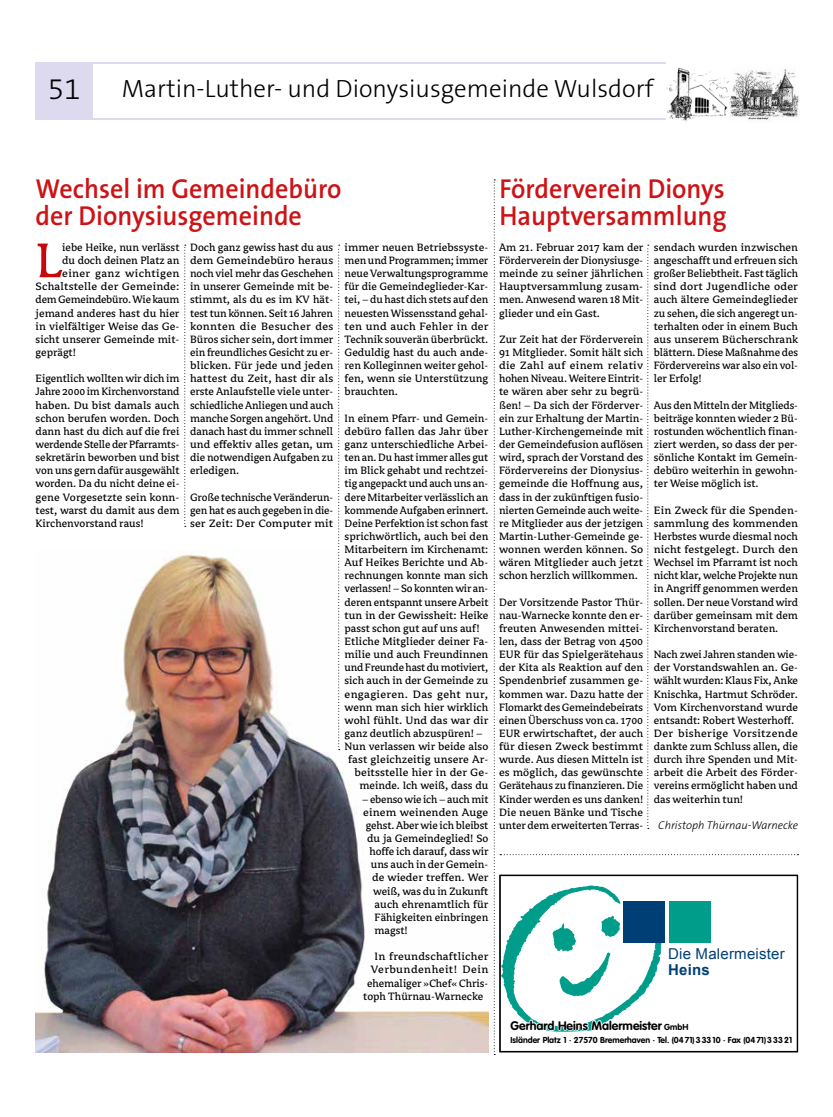
<style>
.page{position:relative;width:833px;height:1117px;background:#fff}
.page>*{position:absolute;margin:0;border:0;box-sizing:border-box;transform-origin:0 0}
.t1{font:54.12px "Avance";color:#c9070a}
.t2{font:300 30px "The Sans B3";color:#000}
.t3{font:600 27.5px/26.2px "The Sans B6";color:#cd1316;scale:.95 1}
.t4{font:300 25px "The Sans B3";color:#000}
.t5{font:15px "Arial";letter-spacing:.015em;color:#003f76}
.t6{font:700 15px "Arial";letter-spacing:.015em;color:#003f76}
.t7{font:700 12.25px "VAG Rounded";color:#000}
.t8{font:11.88px/13.1px "Avance";color:#000;text-align:justify}
.t9{font:11.88px/13.1px "Avance";color:#000;text-align:justify;scale:1.04 1}
.t10{font:11.88px "Avance";color:#000;scale:1.05 1}
.t11{font:11.88px "Avance";letter-spacing:.025em;color:#000;scale:1.05 1}
.t12{font:11.88px "Avance";letter-spacing:.03em;color:#000;scale:1.05 1}
.t13{font:11.88px "Avance";letter-spacing:.035em;color:#000;scale:1.05 1}
.t14{font:italic 300 11.25px "The Sans B3";color:#000}
.t15{font:700 8.5px "VAG Rounded";color:#000}
.s1{font-size:8.5px}
</style>
<div class="page">
<img style="left:35px;top:550px;width:453px;height:501px">
<svg style="left:338px;top:244px;width:2px;height:506px"></svg>
<svg style="left:184px;top:244px;width:2px;height:282px"></svg>
<svg style="left:494px;top:179px;width:304px;height:874px"></svg>
<div style="left:499px;top:874px;width:299px;height:177px;border:1px solid #000"></div>
<img style="left:666px;top:68px;width:64px;height:54px">
<img style="left:730px;top:69px;width:69px;height:51px">
<div style="left:35px;top:62px;width:58px;height:57px;background:#ddd9ee"></div>
<hr style="left:35px;top:62px;width:631px;height:2px;background:#ddd9ee">
<hr style="left:35px;top:118px;width:631px;height:1px;background:#ddd9ee">
<h2 class="t2" style="left:48px;top:74px;width:35px">51</h2>
<h3 class="t4" style="left:122px;top:76px;width:533px">Martin-Luther- und Dionysiusgemeinde Wulsdorf</h3>
<h3 class="t3" style="left:36px;top:177px;width:323px">Wechsel im Gemeindebüro der Dionysiusgemeinde</h3>
<h1 class="t1" style="left:36px;top:233px;width:28px">L</h1>
<p class="t8" style="left:62px;top:241px;width:119px">iebe Heike, nun verlässt</p>
<p class="t8" style="left:190px;top:241px;width:145px">Doch ganz gewiss hast du aus dem Gemeindebüro heraus noch viel mehr das Geschehen in unserer Gemeinde mit be&shy;stimmt, als du es im KV hät&shy;test tun können. Seit 16 Jahren konnten die Besucher des Büros sicher sein, dort immer ein freundliches Gesicht zu er&shy;blicken. Für jede und jeden hattest du Zeit, hast dir als erste Anlaufstelle viele unter&shy;schiedliche Anliegen und auch manche Sorgen angehört. Und danach hast du immer schnell und effektiv alles getan, um die notwendigen Aufgaben zu erledigen.</p>
<p class="t8" style="left:190px;top:490px;width:145px">Große technische Veränderun&shy;gen hat es auch gegeben in die&shy;ser Zeit: Der Computer mit</p>
<p class="t8" style="left:344px;top:241px;width:145px">immer neuen Betriebssyste&shy;men und Programmen; immer neue Verwaltungsprogramme für die Gemeindeglieder-Kar&shy;tei, – du hast dich stets auf den neuesten Wissensstand gehal&shy;ten und auch Fehler in der Technik souverän überbrückt.<br>Geduldig hast du auch ande&shy;ren Kolleginnen weiter gehol&shy;fen, wenn sie Unterstützung brauchten.</p>
<p class="t8" style="left:344px;top:411px;width:145px">In einem Pfarr- und Gemein-</p>
<p class="t10" style="left:344px;top:425px;width:138px">debüro fallen das Jahr über</p>
<p class="t8" style="left:344px;top:438px;width:145px">ganz unterschiedliche Arbei-</p>
<p class="t8" style="left:344px;top:451px;width:145px">ten an. Du hast immer alles gut</p>
<p class="t8" style="left:344px;top:464px;width:145px">im Blick gehabt und rechtzei-</p>
<p class="t8" style="left:344px;top:477px;width:145px">tig angepackt und auch uns an-</p>
<p class="t8" style="left:344px;top:490px;width:145px">dere Mitarbeiter verlässlich an</p>
<p class="t8" style="left:344px;top:503px;width:145px">kommende Aufgaben erinnert.</p>
<p class="t8" style="left:344px;top:516px;width:145px">Deine Perfektion ist schon fast</p>
<p class="t8" style="left:344px;top:530px;width:145px">sprichwörtlich, auch bei den</p>
<p class="t8" style="left:344px;top:543px;width:145px">Mitarbeitern im Kirchenamt:</p>
<p class="t8" style="left:344px;top:556px;width:145px">Auf Heikes Berichte und Ab-</p>
<p class="t8" style="left:344px;top:569px;width:145px">rechnungen konnte man sich</p>
<p class="t8" style="left:344px;top:582px;width:145px">verlassen! – So konnten wir an-</p>
<p class="t8" style="left:344px;top:595px;width:145px">deren entspannt unsere Arbeit</p>
<p class="t8" style="left:344px;top:608px;width:145px">tun in der Gewissheit: Heike</p>
<p class="t8" style="left:344px;top:621px;width:136px">passt schon gut auf uns auf!</p>
<p class="t8" style="left:344px;top:635px;width:145px">Etliche Mitglieder deiner Fa-</p>
<p class="t8" style="left:344px;top:648px;width:145px">milie und auch Freundinnen</p>
<p class="t8" style="left:344px;top:661px;width:145px">und Freunde hast du motiviert,</p>
<p class="t8" style="left:344px;top:674px;width:145px">sich auch in der Gemeinde zu</p>
<p class="t11" style="left:344px;top:687px;width:138px">engagieren. Das geht nur,</p>
<p class="t8" style="left:344px;top:700px;width:145px">wenn man sich hier wirklich</p>
<p class="t9" style="left:344px;top:713px;width:140px">wohl fühlt. Und das war dir</p>
<p class="t8" style="left:344px;top:726px;width:140px">ganz deutlich abzuspüren! –</p>
<p class="t8" style="left:344px;top:740px;width:145px">Nun verlassen wir beide also</p>
<p class="t9" style="left:348px;top:753px;width:136px">fast gleichzeitig unsere Ar-</p>
<p class="t10" style="left:354px;top:766px;width:129px">beitsstelle hier in der Ge-</p>
<p class="t8" style="left:359px;top:779px;width:130px">meinde. Ich weiß, dass du</p>
<p class="t8" style="left:362px;top:792px;width:128px">– ebenso wie ich – auch mit</p>
<p class="t10" style="left:363px;top:805px;width:121px">einem weinenden Auge</p>
<p class="t8" style="left:366px;top:818px;width:124px">gehst. Aber wie ich bleibst</p>
<p class="t8" style="left:367px;top:831px;width:123px">du ja Gemeindeglied! So</p>
<p class="t8" style="left:369px;top:845px;width:120px">hoffe ich darauf, dass wir</p>
<p class="t8" style="left:371px;top:858px;width:119px">uns auch in der Gemein-</p>
<p class="t8" style="left:372px;top:871px;width:118px">de wieder treffen. Wer</p>
<p class="t8" style="left:373px;top:884px;width:117px">weiß, was du in Zukunft</p>
<p class="t8" style="left:374px;top:897px;width:115px">auch ehrenamtlich für</p>
<p class="t8" style="left:374px;top:910px;width:115px">Fähigkeiten einbringen</p>
<p class="t8" style="left:374px;top:923px;width:35px">magst!</p>
<p class="t10" style="left:374px;top:950px;width:110px">In freundschaftlicher</p>
<p class="t13" style="left:371px;top:963px;width:113px">Verbundenheit! Dein</p>
<p class="t8" style="left:367px;top:976px;width:123px">ehemaliger »Chef« Chris-</p>
<p class="t8" style="left:363px;top:989px;width:121px">toph Thürnau-Warnecke</p>
<p class="t8" style="left:62px;top:254px;width:119px">du doch deinen Platz an</p>
<p class="t12" style="left:62px;top:267px;width:113px">einer ganz wichtigen</p>
<p class="t10" style="left:36px;top:280px;width:138px">Schaltstelle der Gemeinde:</p>
<p class="t8" style="left:36px;top:293px;width:145px">dem Gemeindebüro. Wie kaum</p>
<p class="t8" style="left:36px;top:306px;width:145px">jemand anderes hast du hier</p>
<p class="t8" style="left:36px;top:320px;width:145px">in vielfältiger Weise das Ge-</p>
<p class="t8" style="left:36px;top:333px;width:145px">sicht unserer Gemeinde mit-</p>
<p class="t8" style="left:36px;top:346px;width:42px">geprägt!</p>
<p class="t8" style="left:36px;top:372px;width:145px">Eigentlich wollten wir dich im Jahre 2000 im Kirchenvorstand haben. Du bist damals auch schon berufen worden. Doch dann hast du dich auf die frei werdende Stelle der Pfarramts&shy;sekretärin beworben und bist von uns gern dafür ausgewählt worden. Da du nicht deine ei&shy;gene Vorgesetzte sein konn&shy;test, warst du damit aus dem Kirchenvorstand raus!</p>
<h3 class="t3" style="left:499px;top:177px;width:241px">Förderverein Dionys<br>Hauptversammlung</h3>
<p class="t8" style="left:499px;top:241px;width:146px">Am 21. Februar 2017 kam der Förderverein der Dionysiusge&shy;meinde zu seiner jährlichen Hauptversammlung zusam&shy;men. Anwesend waren 18 Mit&shy;glieder und ein Gast.</p>
<p class="t8" style="left:499px;top:333px;width:146px">Zur Zeit hat der Förderverein 91 Mitglieder. Somit hält sich die Zahl auf einem relativ hohen Niveau. Weitere Eintrit&shy;te wären aber sehr zu begrü&shy;ßen! – Da sich der Förderver&shy;ein zur Erhaltung der Martin-Luther-Kirchengemeinde mit der Gemeindefusion auflösen wird, sprach der Vorstand des Fördervereins der Dionysius&shy;gemeinde die Hoffnung aus, dass in der zukünftigen fusio&shy;nierten Gemeinde auch weite&shy;re Mitglieder aus der jetzigen Martin-Luther-Gemeinde ge&shy;wonnen werden können. So wären Mitglieder auch jetzt schon herzlich willkommen.</p>
<p class="t8" style="left:499px;top:595px;width:146px">Der Vorsitzende Pastor Thür&shy;nau-Warnecke konnte den er&shy;freuten Anwesenden mittei&shy;len, dass der Betrag von 4500<br>EUR für das Spielgerätehaus der Kita als Reaktion auf den Spendenbrief zusammen ge&shy;kommen war. Dazu hatte der Flomarkt des Gemeindebeirats einen Überschuss von ca. 1700<br>EUR erwirtschaftet, der auch für diesen Zweck bestimmt wurde. Aus diesen Mitteln ist es möglich, das gewünschte Gerätehaus zu finanzieren. Die Kinder werden es uns danken!<br>Die neuen Bänke und Tische unter dem erweiterten Terras-</p>
<p class="t8" style="left:654px;top:241px;width:146px">sendach wurden inzwischen angeschafft und erfreuen sich großer Beliebtheit. Fast täglich sind dort Jugendliche oder auch ältere Gemeindeglieder zu sehen, die sich angeregt un&shy;terhalten oder in einem Buch aus unserem Bücherschrank blättern. Diese Maßnahme des Fördervereins war also ein vol&shy;ler Erfolg!</p>
<p class="t8" style="left:654px;top:398px;width:146px">Aus den Mitteln der Mitglieds&shy;beiträge konnten wieder 2 Bü&shy;rostunden wöchentlich finan&shy;ziert werden, so dass der per&shy;sönliche Kontakt im Gemein&shy;debüro weiterhin in gewohn&shy;ter Weise möglich ist.</p>
<p class="t9" style="left:654px;top:503px;width:140px">Ein Zweck für die Spenden&shy;sammlung des kommenden Herbstes wurde diesmal noch nicht festgelegt. Durch den Wechsel im Pfarramt ist noch nicht klar, welche Projekte nun in Angriff genommen werden sollen. Der neue Vorstand wird darüber gemeinsam mit dem Kirchenvorstand beraten.</p>
<p class="t8" style="left:654px;top:648px;width:146px;text-align:left">Nach zwei Jahren standen wie&shy;der Vorstandswahlen an. Ge&shy;wählt wurden: Klaus Fix, Anke<br>Knischka, Hartmut Schröder.<br>Vom Kirchenvorstand wurde entsandt: Robert Westerhoff.<br>Der bisherige Vorsitzende dankte zum Schluss allen, die durch ihre Spenden und Mit&shy;arbeit die Arbeit des Förder&shy;vereins ermöglicht haben und das weiterhin tun!</p>
<p class="t14" style="left:658px;top:819px;width:141px">Christoph Thürnau-Warnecke</p>
<p class="t5" style="left:668px;top:943px;width:118px">Die Malermeister</p>
<p class="t6" style="left:668px;top:959px;width:43px">Heins</p>
<p class="t7" style="left:510px;top:1018px;width:179px">Gerhard Heins Malermeister <span class="s1">GmbH</span></p>
<p class="t15" style="left:510px;top:1034px;width:283px">Isländer Platz 1 · 27570 Bremerhaven · Tel. (0471)33310 · Fax (0471)33321</p>
</div>
